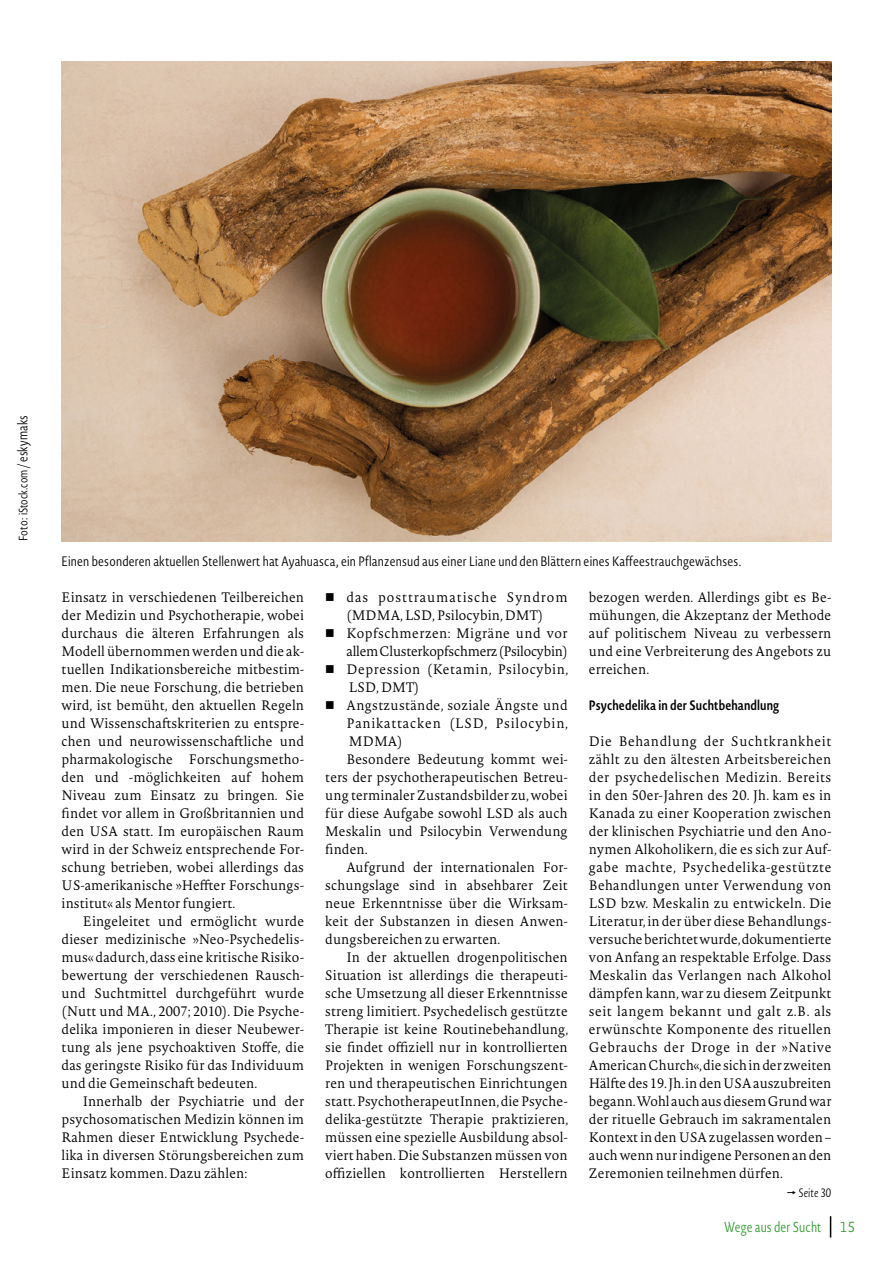
<style>
.page{position:relative;width:893px;height:1263px;background:#fff}
.page>*{position:absolute;margin:0;border:0;box-sizing:border-box;transform-origin:0 0}
.t1{font:300 14.25px "Novel Sans Cond Pro";letter-spacing:.01em;color:#339e2f;scale:.95 1}
.t2{font:300 14.25px "Novel Sans Pro";color:#339e2f;scale:.95 1}
.t3{font:300 13.5px/18px "Novel Pro";letter-spacing:.01em;color:#000;text-align:justify;scale:.95 1}
.t4{font:300 13.5px "Novel Sans Cond Pro";letter-spacing:.015em;color:#000}
.t5{font:300 13.5px/18px "Novel Pro";letter-spacing:-.02em;color:#000;text-align:right;scale:.95 1}
.t6{font:300 13.5px/18px "Novel Pro";letter-spacing:.075em;color:#000;text-align:center;scale:.95 1}
.t7{font:300 13.5px/18px "Novel Pro";letter-spacing:.045em;color:#000;scale:.95 1}
.t8{font:600 13.5px "Novel Sans Cond Pro";letter-spacing:.01em;color:#000}
.t9{font:300 13.5px "Novel Pro";letter-spacing:.065em;color:#000;scale:.95 1}
.t10{font:300 12px "Novel Sans Cond Pro";color:#000}
.t11{font:italic 300 12px "Novel Sans Cond Pro";letter-spacing:.01em;color:#000;scale:.95 1}
.s1{font-size:13.5px}
</style>
<div class="page">
<svg style="left:830px;top:1216px;width:1px;height:21px"></svg>
<img style="left:62px;top:62px;width:769px;height:479px">
<p class="t10" style="left:15px;top:541px;width:128px;rotate:-90deg">Foto: iStock.com / <span class="s1">eskymaks</span></p>
<p class="t4" style="left:62px;top:551px;width:681px">Einen besonderen aktuellen Stellenwert hat Ayahuasca, ein Pflanzensud aus einer Liane und den Blättern eines Kaffeestrauchgewächses.</p>
<p class="t3" style="left:62px;top:587px;width:257px">Einsatz in verschiedenen Teilbereichen der Medizin und Psychotherapie, wobei durchaus die älteren Erfahrungen als Modell übernommen werden und die ak&shy;tuellen Indikationsbereiche mitbestim&shy;men. Die neue Forschung, die betrieben wird, ist bemüht, den aktuellen Regeln und Wissenschaftskriterien zu entspre&shy;chen und neurowissenschaftliche und pharmakologische Forschungsmetho&shy;den und -möglichkeiten auf hohem Niveau zum Einsatz zu bringen. Sie findet vor allem in Großbritannien und den USA statt. Im europäischen Raum wird in der Schweiz entsprechende For&shy;schung betrieben, wobei allerdings das US-amerikanische »Heffter Forschungs&shy;institut« als Mentor fungiert.</p>
<p class="t3" style="left:62px;top:911px;width:257px;text-indent:21px">Eingeleitet und ermöglicht wurde dieser medizinische »Neo-Psychedelis&shy;mus« dadurch, dass eine kritische Risiko&shy;bewertung der verschiedenen Rausch&shy;und Suchtmittel durchgeführt wurde (Nutt und MA., 2007; 2010). Die Psyche&shy;delika imponieren in dieser Neubewer&shy;tung als jene psychoaktiven Stoffe, die das geringste Risiko für das Individuum und die Gemeinschaft bedeuten.</p>
<p class="t3" style="left:62px;top:1091px;width:257px;text-indent:21px">Innerhalb der Psychiatrie und der psychosomatischen Medizin können im Rahmen dieser Entwicklung Psychede&shy;lika in diversen Störungsbereichen zum Einsatz kommen. Dazu zählen:</p>
<p class="t6" style="left:325px;top:587px;width:257px">■ das posttraumatische Syndrom (MDMA, LSD, Psilocybin, DMT)</p>
<p class="t5" style="left:325px;top:623px;width:257px">■ Kopfschmerzen: Migräne und vor allem Clusterkopfschmerz (Psilocybin)</p>
<p class="t7" style="left:349px;top:659px;width:233px;text-indent:-24px">■ Depression (Ketamin, Psilocybin,<br>LSD, DMT)</p>
<p class="t3" style="left:325px;top:695px;width:257px">■ Angstzustände, soziale Ängste und</p>
<p class="t9" style="left:347px;top:713px;width:235px">Panikattacken (LSD, Psilocybin,</p>
<p class="t3" style="left:349px;top:731px;width:58px">MDMA)</p>
<p class="t3" style="left:347px;top:749px;width:234px">Besondere Bedeutung kommt wei-</p>
<p class="t3" style="left:325px;top:767px;width:257px">ters der psychotherapeutischen Betreu-</p>
<p class="t3" style="left:325px;top:785px;width:257px">ung terminaler Zustandsbilder zu, wobei</p>
<p class="t3" style="left:325px;top:803px;width:257px">für diese Aufgabe sowohl LSD als auch</p>
<p class="t3" style="left:325px;top:821px;width:257px">Meskalin und Psilocybin Verwendung</p>
<p class="t3" style="left:325px;top:839px;width:46px">finden.</p>
<p class="t3" style="left:347px;top:857px;width:234px">Aufgrund der internationalen For-</p>
<p class="t3" style="left:325px;top:875px;width:257px">schungslage sind in absehbarer Zeit</p>
<p class="t3" style="left:325px;top:893px;width:257px">neue Erkenntnisse über die Wirksam-</p>
<p class="t3" style="left:325px;top:911px;width:257px">keit der Substanzen in diesen Anwen-</p>
<p class="t3" style="left:325px;top:929px;width:186px">dungsbereichen zu erwarten.</p>
<p class="t3" style="left:347px;top:947px;width:234px">In der aktuellen drogenpolitischen</p>
<p class="t3" style="left:325px;top:965px;width:257px">Situation ist allerdings die therapeuti-</p>
<p class="t3" style="left:325px;top:983px;width:257px">sche Umsetzung all dieser Erkenntnisse</p>
<p class="t3" style="left:325px;top:1001px;width:257px">streng limitiert. Psychedelisch gestützte</p>
<p class="t3" style="left:325px;top:1019px;width:257px">Therapie ist keine Routinebehandlung,</p>
<p class="t3" style="left:325px;top:1037px;width:257px">sie findet offiziell nur in kontrollierten</p>
<p class="t3" style="left:325px;top:1055px;width:257px">Projekten in wenigen Forschungszent-</p>
<p class="t3" style="left:325px;top:1073px;width:257px">ren und therapeutischen Einrichtungen</p>
<p class="t3" style="left:325px;top:1091px;width:257px">statt. PsychotherapeutInnen, die Psyche-</p>
<p class="t3" style="left:325px;top:1109px;width:257px">delika-gestützte Therapie praktizieren,</p>
<p class="t3" style="left:325px;top:1127px;width:257px">müssen eine spezielle Ausbildung absol-</p>
<p class="t3" style="left:325px;top:1145px;width:257px">viert haben. Die Substanzen müssen von</p>
<p class="t3" style="left:325px;top:1163px;width:257px">offiziellen kontrollierten Herstellern</p>
<p class="t3" style="left:589px;top:587px;width:257px">bezogen werden. Allerdings gibt es Be&shy;mühungen, die Akzeptanz der Methode auf politischem Niveau zu verbessern und eine Verbreiterung des Angebots zu erreichen.</p>
<p class="t8" style="left:589px;top:695px;width:192px">Psychedelika in der Suchtbehandlung</p>
<p class="t3" style="left:589px;top:731px;width:257px">Die Behandlung der Suchtkrankheit zählt zu den ältesten Arbeitsbereichen der psychedelischen Medizin. Bereits in den 50er-Jahren des 20. Jh. kam es in Kanada zu einer Kooperation zwischen der klinischen Psychiatrie und den Ano&shy;nymen Alkoholikern, die es sich zur Auf&shy;gabe machte, Psychedelika-gestützte Behandlungen unter Verwendung von LSD bzw. Meskalin zu entwickeln. Die Literatur, in der über diese Behandlungs&shy;versuche berichtet wurde, dokumentierte von Anfang an respektable Erfolge. Dass Meskalin das Verlangen nach Alkohol dämpfen kann, war zu diesem Zeitpunkt seit langem bekannt und galt z.B. als erwünschte Komponente des rituellen Gebrauchs der Droge in der »Native American Church«, die sich in der zweiten Hälfte des 19. Jh. in den USA auszubreiten begann. Wohl auch aus diesem Grund war der rituelle Gebrauch im sakramentalen Kontext in den USA zugelassen worden – auch wenn nur indigene Personen an den Zeremonien teilnehmen dürfen.</p>
<p class="t11" style="left:798px;top:1185px;width:36px">Seite 30</p>
<p class="t1" style="left:724px;top:1217px;width:104px">Wege aus der Sucht</p>
<p class="t2" style="left:840px;top:1217px;width:18px">15</p>
</div>
